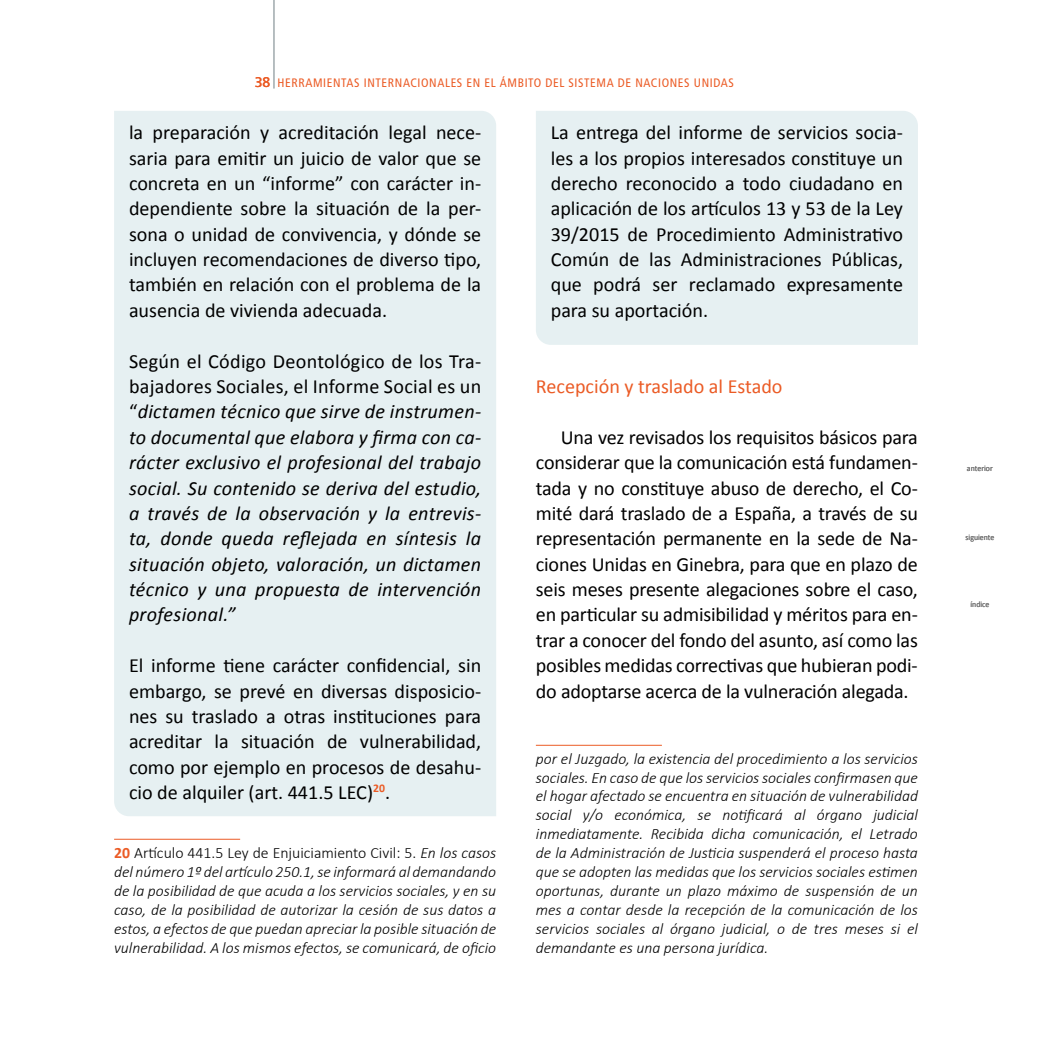
<style>
.page{position:relative;width:1042px;height:1042px;background:#fff}
.page>*{position:absolute;margin:0;border:0;box-sizing:border-box;transform-origin:0 0}
.t1{font:20.12px/25.4px "Calibri";color:#000;text-align:justify}
.t2{font:italic 20.12px/25.4px "Calibri";letter-spacing:.015em;color:#000;text-align:justify}
.t3{font:20.12px "Calibri";color:#eb5b25}
.t4{font:italic 300 15.75px/18.9px "Calibri";color:#000;text-align:justify}
.t5{font:condensed 12.25px "Frutiger";letter-spacing:.05em;color:#eb5b25}
.t6{font:8.4px "Calibri";color:#707070;scale:.94 1}
.s1{font-stretch:normal;font-size:14px}
.s2{font-style:normal}
.s3{font-weight:700;font-style:normal;color:#eb5b25}
</style>
<div class="page">
<hr style="left:273px;top:0;width:1px;height:88px;background:#a0a9ad">
<div style="left:114px;top:111px;width:382px;height:705px;background:#e6f0f2"></div>
<div style="left:536px;top:111px;width:382px;height:234px;background:#e6f0f2"></div>
<hr style="left:114px;top:839px;width:126px;height:1px;background:#eb5b25">
<hr style="left:536px;top:745px;width:126px;height:1px;background:#eb5b25">
<p class="t5" style="left:255px;top:76px;width:480px"><span class="s1">38</span> HERRAMIENTAS INTERNACIONALES EN EL ÁMBITO DEL SISTEMA DE NACIONES UNIDAS</p>
<p class="t1" style="left:129px;top:119px;width:354px">la preparación y acreditación legal nece&shy;saria para emitir un juicio de valor que se concreta en un “informe” con carácter in&shy;dependiente sobre la situación de la per&shy;sona o unidad de convivencia, y dónde se incluyen recomendaciones de diverso tipo, también en relación con el problema de la ausencia de vivienda adecuada.</p>
<p class="t2" style="left:129px;top:347px;width:354px"><span class="s2">Según el Código Deontológico de los Tra&shy;bajadores Sociales, el Informe Social es un “</span>dictamen técnico que sirve de instrumen&shy;to documental que elabora y firma con ca&shy;rácter exclusivo el profesional del trabajo social. Su contenido se deriva del estudio, a través de la observación y la entrevis&shy;ta, donde queda reflejada en síntesis la situación objeto, valoración, un dictamen técnico y una propuesta de intervención profesional.”</p>
<p class="t1" style="left:129px;top:652px;width:354px">El informe tiene carácter confidencial, sin embargo, se prevé en diversas disposicio&shy;nes su traslado a otras instituciones para acreditar la situación de vulnerabilidad, como por ejemplo en procesos de desahu&shy;cio de alquiler (art. 441.5 LEC)<sup>20</sup>.</p>
<p class="t4" style="left:114px;top:843px;width:383px"><span class="s3">20</span> <span class="s2">Artículo 441.5 Ley de Enjuiciamiento Civil: 5.</span> En los casos del número 1º del artículo 250.1, se informará al demandando de la posibilidad de que acuda a los servicios sociales, y en su caso, de la posibilidad de autorizar la cesión de sus datos a estos, a efectos de que puedan apreciar la posible situación de vulnerabilidad. A los mismos efectos, se comunicará, de oficio</p>
<p class="t1" style="left:551px;top:119px;width:354px">La entrega del informe de servicios socia&shy;les a los propios interesados constituye un derecho reconocido a todo ciudadano en aplicación de los artículos 13 y 53 de la Ley 39/2015 de Procedimiento Administrativo Común de las Administraciones Públicas, que podrá ser reclamado expresamente para su aportación.</p>
<p class="t3" style="left:536px;top:374px;width:248px">Recepción y traslado al Estado</p>
<p class="t1" style="left:536px;top:423px;width:383px;text-indent:25px">Una vez revisados los requisitos básicos para considerar que la comunicación está fundamen&shy;tada y no constituye abuso de derecho, el Co&shy;mité dará traslado de a España, a través de su representación permanente en la sede de Na&shy;ciones Unidas en Ginebra, para que en plazo de seis meses presente alegaciones sobre el caso, en particular su admisibilidad y méritos para en&shy;trar a conocer del fondo del asunto, así como las posibles medidas correctivas que hubieran podi&shy;do adoptarse acerca de la vulneración alegada.</p>
<p class="t4" style="left:536px;top:749px;width:384px">por el Juzgado, la existencia del procedimiento a los servicios sociales. En caso de que los servicios sociales confirmasen que el hogar afectado se encuentra en situación de vulnerabilidad social y/o económica, se notificará al órgano judicial inmediatamente. Recibida dicha comunicación, el Letrado de la Administración de Justicia suspenderá el proceso hasta que se adopten las medidas que los servicios sociales estimen oportunas, durante un plazo máximo de suspensión de un mes a contar desde la recepción de la comunicación de los servicios sociales al órgano judicial, o de tres meses si el demandante es una persona jurídica.</p>
<p class="t6" style="left:967px;top:463px;width:29px">anterior</p>
<p class="t6" style="left:967px;top:463px;width:29px">anterior</p>
<p class="t6" style="left:965px;top:532px;width:32px">siguiente</p>
<p class="t6" style="left:965px;top:532px;width:32px">siguiente</p>
<p class="t6" style="left:970px;top:599px;width:22px">índice</p>
</div>
